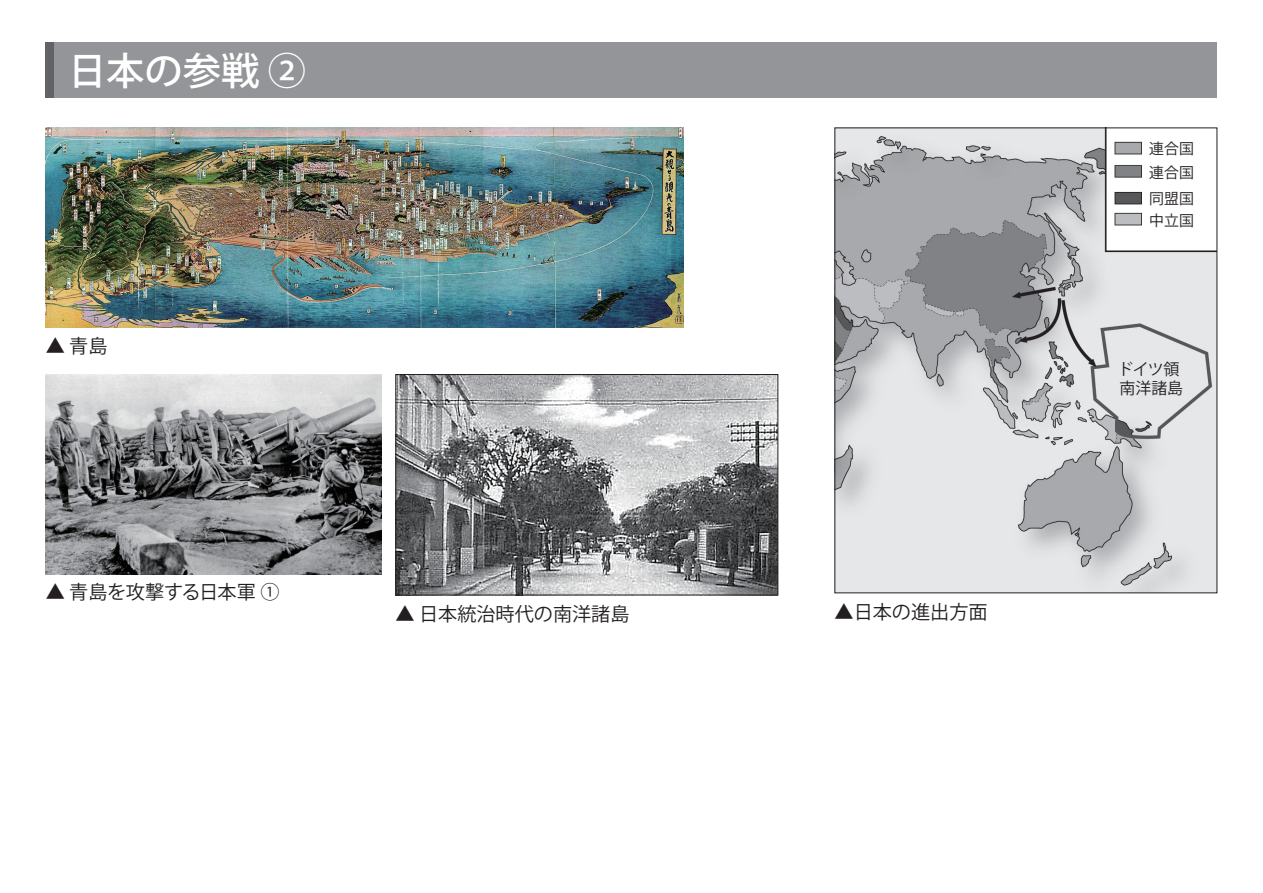
<style>
.page{position:relative;width:1263px;height:893px;background:#fff}
.page>*{position:absolute;margin:0;border:0;box-sizing:border-box;transform-origin:0 0}
.t1{font:500 38.25px "Koz Go Pr 6 N";color:#fff}
.t2{font:19.2px "Koz Go Pr 6 N";color:#231f20}
.t3{font:19.2px "Koz Go Pr 6 N";letter-spacing:-.02em;color:#231f20}
.t4{font:15.9px/18px "Koz Go Pr 6 N";letter-spacing:-.005em;color:#231f20}
.t5{font:14.85px/23.5px "Koz Go Pr 6 N";color:#231f20}
</style>
<div class="page">
<img style="left:46px;top:374px;width:336px;height:200px">
<img style="left:46px;top:128px;width:638px;height:199px">
<div style="left:46px;top:43px;width:1171px;height:55px;background:#939598"></div>
<div style="left:46px;top:43px;width:8px;height:55px;background:#636366"></div>
<img style="left:836px;top:130px;width:379px;height:461px">
<img style="left:397px;top:376px;width:379px;height:217px">
<div style="left:395px;top:374px;width:383px;height:221px;border:1px solid #231f20"></div>
<h1 class="t1" style="left:68px;top:49px;width:240px">日本の参戦 ②</h1>
<p class="t2" style="left:46px;top:335px;width:63px">▲ 青島</p>
<p class="t3" style="left:46px;top:582px;width:235px">▲ 青島を攻撃する日本軍 ①</p>
<p class="t2" style="left:395px;top:603px;width:236px">▲ 日本統治時代の南洋諸島</p>
<p class="t2" style="left:834px;top:601px;width:155px">▲日本の進出方面</p>
<p class="t5" style="left:1149px;top:138px;width:46px">連合国連合国</p>
<p class="t5" style="left:1149px;top:189px;width:46px;line-height:21.3px">同盟国中立国</p>
<p class="t4" style="left:1117px;top:361px;width:67px">ドイツ領南洋諸島</p>
</div>
